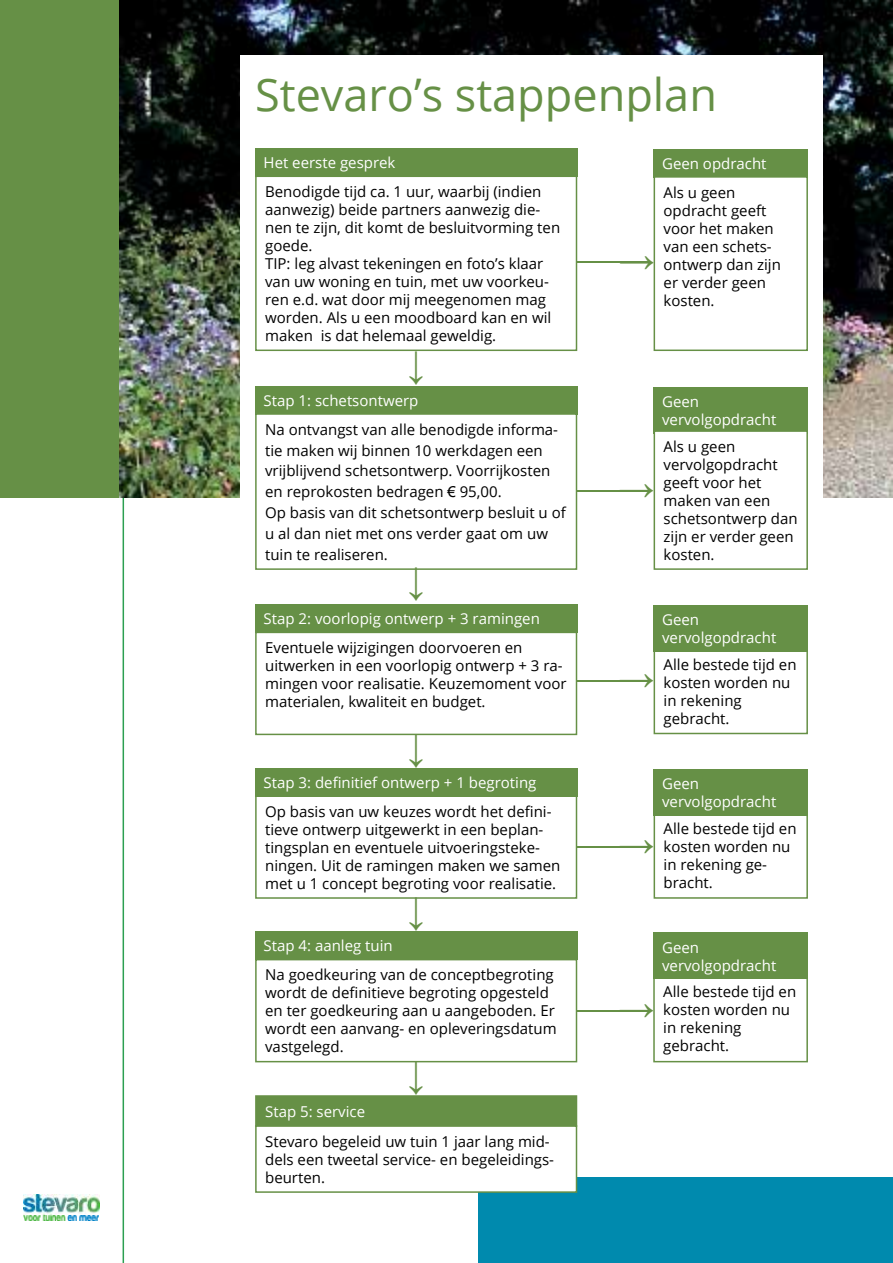
<style>
.page{position:relative;width:893px;height:1263px;background:#fff}
.page>*{position:absolute;margin:0;border:0;box-sizing:border-box;transform-origin:0 0}
.t1{font:45px "Open Sans";color:#669046}
.t2{font:36px "Century Gothic";color:#669046}
.t3{font:15px/18px "Open Sans";color:#000}
.t4{font:15px/18px "Open Sans";color:#fff}
.s1{font-family:"Arial"}
</style>
<div class="page">
<div style="left:478px;top:1178px;width:415px;height:85px;background:#008aae"></div>
<hr style="left:123px;top:0;width:1px;height:1263px;background:#2c9f51">
<div style="left:0;top:0;width:123px;height:497px;background:#669046"></div>
<img style="left:119px;top:0;width:774px;height:497px">
<img style="left:24px;top:1194px;width:75px;height:26px">
<div style="left:240px;top:55px;width:583px;height:447px;background:#fff"></div>
<div style="left:255px;top:148px;width:322px;height:29px;background:#669046"></div>
<div style="left:255px;top:386px;width:322px;height:28px;background:#669046"></div>
<div style="left:255px;top:604px;width:322px;height:29px;background:#669046"></div>
<div style="left:255px;top:768px;width:322px;height:28px;background:#669046"></div>
<div style="left:255px;top:931px;width:322px;height:29px;background:#669046"></div>
<div style="left:256px;top:1096px;width:320px;height:30px;background:#669046"></div>
<div style="left:255px;top:1095px;width:322px;height:32px;border:2px solid #669046"></div>
<div style="left:654px;top:149px;width:154px;height:29px;background:#669046"></div>
<div style="left:654px;top:387px;width:154px;height:46px;background:#669046"></div>
<div style="left:654px;top:605px;width:154px;height:47px;background:#669046"></div>
<div style="left:654px;top:769px;width:154px;height:46px;background:#669046"></div>
<div style="left:654px;top:932px;width:154px;height:47px;background:#669046"></div>
<div style="left:255px;top:176px;width:322px;height:175px;border:2px solid #669046"></div>
<div style="left:255px;top:413px;width:322px;height:157px;border:2px solid #669046"></div>
<div style="left:255px;top:632px;width:322px;height:103px;border:2px solid #669046"></div>
<div style="left:255px;top:795px;width:322px;height:104px;border:2px solid #669046"></div>
<div style="left:255px;top:959px;width:322px;height:103px;border:2px solid #669046"></div>
<div style="left:256px;top:1126px;width:320px;height:66px;background:#fff"></div>
<div style="left:255px;top:1125px;width:322px;height:68px;border:2px solid #669046"></div>
<div style="left:654px;top:176px;width:154px;height:175px;border:2px solid #669046"></div>
<div style="left:654px;top:430px;width:154px;height:140px;border:2px solid #669046"></div>
<div style="left:654px;top:649px;width:154px;height:85px;border:2px solid #669046"></div>
<div style="left:654px;top:812px;width:154px;height:87px;border:2px solid #669046"></div>
<div style="left:653px;top:976px;width:155px;height:86px;border:2px solid #669046"></div>
<hr style="left:576px;top:261px;width:73px;height:2px;background:#669046">
<hr style="left:576px;top:490px;width:73px;height:2px;background:#669046">
<hr style="left:576px;top:680px;width:73px;height:2px;background:#669046">
<hr style="left:576px;top:846px;width:73px;height:2px;background:#669046">
<hr style="left:576px;top:1010px;width:73px;height:1px;background:#669046">
<h1 class="t1" style="left:255px;top:64px;width:463px">Stevaro’s stappenplan</h1>
<p class="t4" style="left:264px;top:153px;width:133px">Het eerste gesprek</p>
<p class="t3" style="left:265px;top:182px;width:297px">Benodigde tijd ca. 1 uur, waarbij (indien aanwezig) beide partners aanwezig die&shy;nen te zijn, dit komt de besluitvorming ten goede.<br>TIP: leg alvast tekeningen en foto’s klaar van uw woning en tuin, met uw voorkeu&shy;ren e.d. wat door mij meegenomen mag worden. Als u een moodboard kan en wil maken is dat helemaal geweldig.</p>
<h2 class="t2" style="left:445px;top:350px;width:37px;rotate:90deg">→</h2>
<p class="t4" style="left:264px;top:391px;width:156px">Stap 1: schetsontwerp</p>
<p class="t3" style="left:265px;top:418px;width:302px;line-height:20.9px">Na ontvangst van alle benodigde informa&shy;tie maken wij binnen 10 werkdagen een vrijblijvend schetsontwerp. Voorrijkosten en reprokosten bedragen <span class="s1">€</span> 95,00.<br>Op basis van dit schetsontwerp besluit u of u al dan niet met ons verder gaat om uw tuin te realiseren.</p>
<h2 class="t2" style="left:445px;top:566px;width:37px;rotate:90deg">→</h2>
<p class="t4" style="left:264px;top:609px;width:278px">Stap 2: voorlopig ontwerp + 3 ramingen</p>
<p class="t3" style="left:265px;top:638px;width:303px">Eventuele wijzigingen doorvoeren en uitwerken in een voorlopig ontwerp + 3 ra&shy;mingen voor realisatie. Keuzemoment voor materialen, kwaliteit en budget.</p>
<h2 class="t2" style="left:445px;top:733px;width:37px;rotate:90deg">→</h2>
<p class="t4" style="left:264px;top:773px;width:274px">Stap 3: definitief ontwerp + 1 begroting</p>
<p class="t3" style="left:265px;top:802px;width:297px">Op basis van uw keuzes wordt het defini&shy;tieve ontwerp uitgewerkt in een beplan&shy;tingsplan en eventuele uitvoeringsteke&shy;ningen. Uit de ramingen maken we samen met u 1 concept begroting voor realisatie.</p>
<p class="t4" style="left:264px;top:936px;width:131px">Stap 4: aanleg tuin</p>
<h2 class="t2" style="left:445px;top:896px;width:37px;rotate:90deg">→</h2>
<p class="t3" style="left:265px;top:965px;width:293px">Na goedkeuring van de conceptbegroting wordt de definitieve begroting opgesteld en ter goedkeuring aan u aangeboden. Er wordt een aanvang- en opleveringsdatum vastgelegd.</p>
<p class="t4" style="left:265px;top:1102px;width:101px">Stap 5: service</p>
<h2 class="t2" style="left:445px;top:1060px;width:37px;rotate:90deg">→</h2>
<p class="t3" style="left:265px;top:1132px;width:290px">Stevaro begeleid uw tuin 1 jaar lang mid&shy;dels een tweetal service- en begeleidings&shy;beurten.</p>
<h2 class="t2" style="left:619px;top:233px;width:37px">→</h2>
<p class="t4" style="left:662px;top:154px;width:106px">Geen opdracht</p>
<p class="t3" style="left:664px;top:183px;width:119px">Als u geen opdracht geeft voor het maken van een schets&shy;ontwerp dan zijn er verder geen kosten.</p>
<h2 class="t2" style="left:618px;top:462px;width:37px">→</h2>
<p class="t4" style="left:662px;top:392px;width:116px">Geen vervolgopdracht</p>
<p class="t3" style="left:664px;top:437px;width:135px">Als u geen vervolgopdracht geeft voor het maken van een schetsontwerp dan zijn er verder geen kosten.</p>
<h2 class="t2" style="left:618px;top:652px;width:37px">→</h2>
<p class="t4" style="left:662px;top:610px;width:116px">Geen vervolgopdracht</p>
<p class="t3" style="left:664px;top:655px;width:134px">Alle bestede tijd en kosten worden nu in rekening gebracht.</p>
<h2 class="t2" style="left:618px;top:818px;width:37px">→</h2>
<p class="t4" style="left:662px;top:774px;width:116px">Geen vervolgopdracht</p>
<p class="t3" style="left:664px;top:819px;width:134px">Alle bestede tijd en kosten worden nu in rekening ge&shy;bracht.</p>
<h2 class="t2" style="left:618px;top:981px;width:37px">→</h2>
<p class="t4" style="left:662px;top:938px;width:116px">Geen vervolgopdracht</p>
<p class="t3" style="left:663px;top:983px;width:134px">Alle bestede tijd en kosten worden nu in rekening gebracht.</p>
</div>
